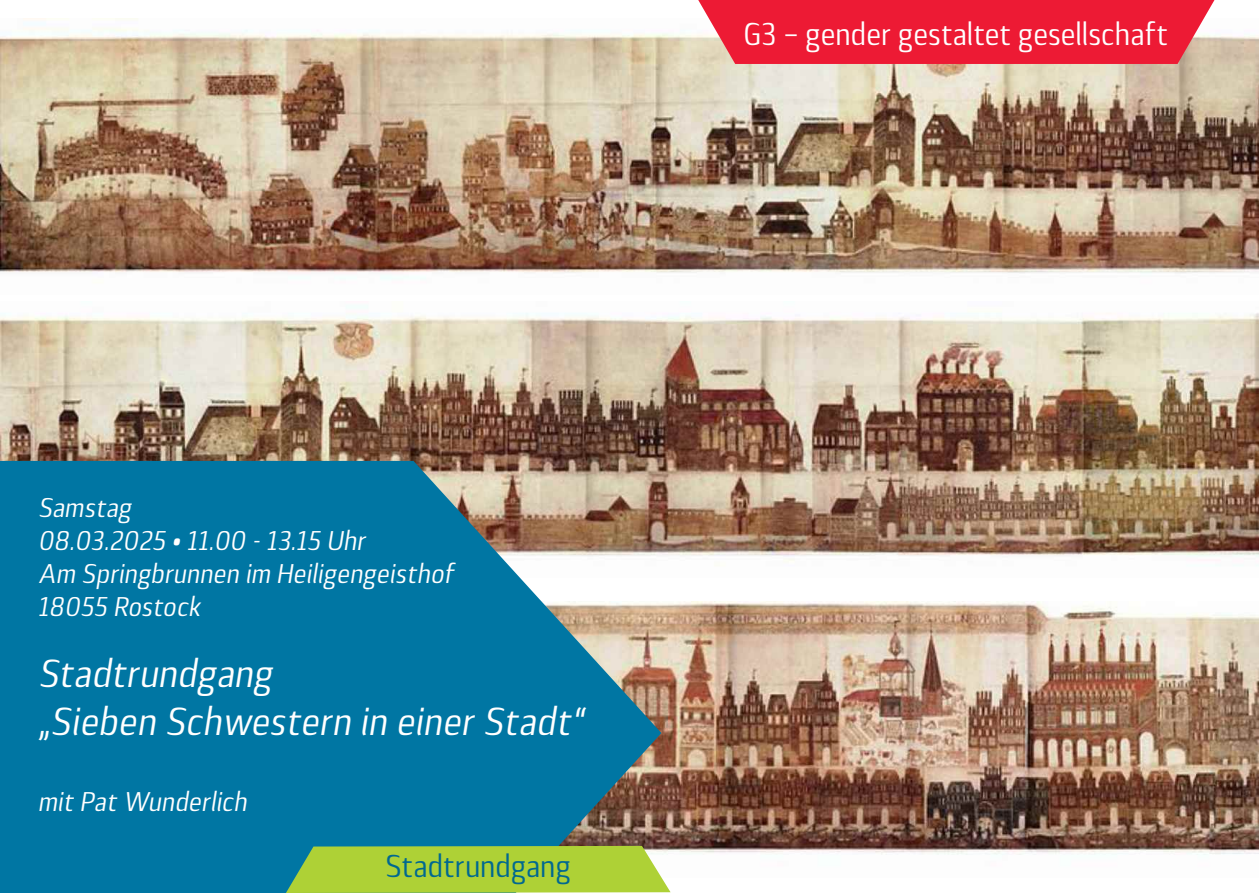
<style>
.page{position:relative;width:1259px;height:893px;background:#fff}
.page>*{position:absolute;margin:0;border:0;box-sizing:border-box;transform-origin:0 0}
.t1{font:italic condensed 39px/48px "Lytiga Pro";color:#fff}
.t2{font:condensed 31.5px "Lytiga Pro";letter-spacing:-.01em;color:#fff}
.t3{font:condensed 31.5px "Lytiga Pro";letter-spacing:-.01em;color:#006890}
.t4{font:italic condensed 27px/33px "Lytiga Pro";color:#fff}
</style>
<div class="page">
<img style="left:661px;top:602px;width:598px;height:253px">
<img style="left:0;top:306px;width:1259px;height:260px">
<img style="left:0;top:23px;width:1259px;height:256px">
<svg style="left:0;top:461px;width:661px;height:432px;background:#1b7da1"></svg>
<svg style="left:286px;top:846px;width:384px;height:47px;background:#a7cd41"></svg>
<svg style="left:698px;top:0;width:516px;height:64px;background:#ec273e"></svg>
<p class="t2" style="left:743px;top:21px;width:427px">G3 – gender gestaltet gesellschaft</p>
<p class="t4" style="left:38px;top:494px;width:422px">Samstag<br>08.03.2025 • 11.00 - 13.15 Uhr<br>Am Springbrunnen im Heiligengeisthof<br>18055 Rostock</p>
<h1 class="t1" style="left:38px;top:653px;width:553px">Stadtrundgang<br>„Sieben Schwestern in einer Stadt“</h1>
<p class="t4" style="left:38px;top:788px;width:215px">mit Pat Wunderlich</p>
<p class="t3" style="left:385px;top:853px;width:187px">Stadtrundgang</p>
</div>
